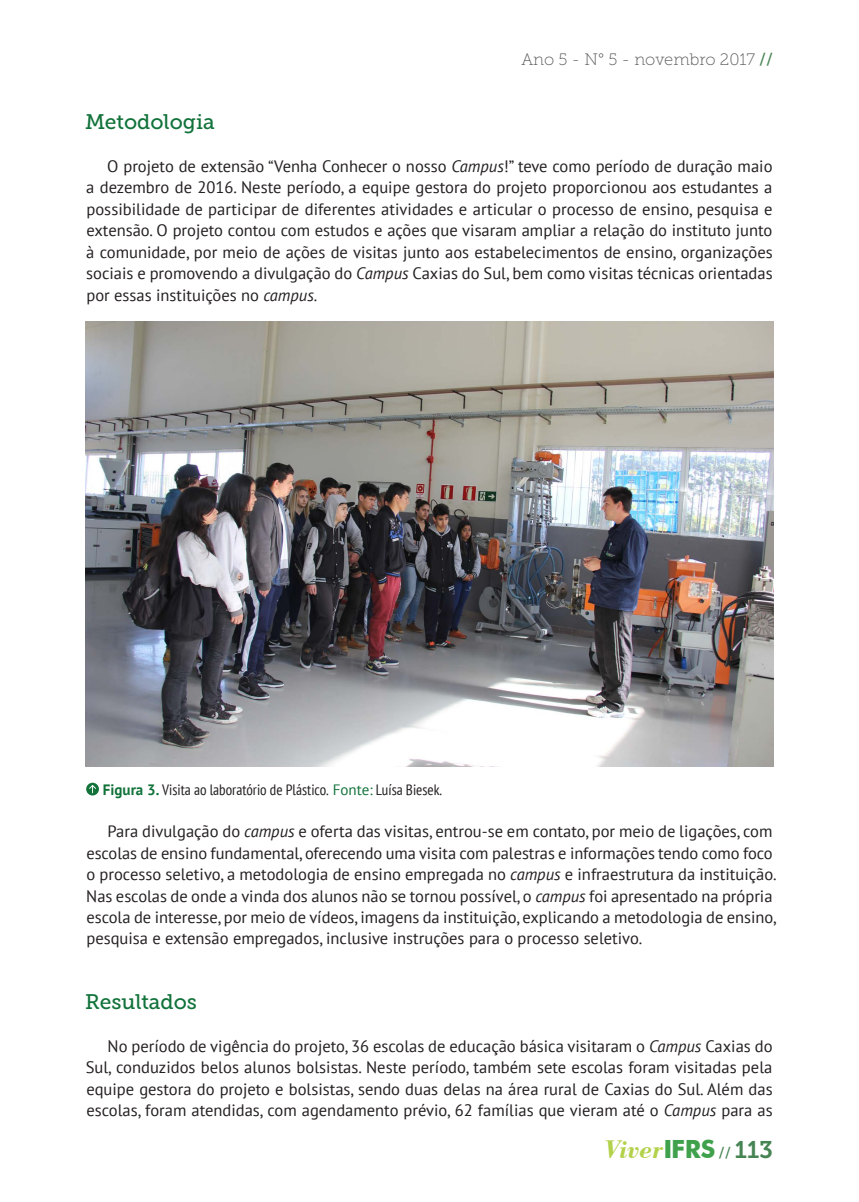
<style>
.page{position:relative;width:859px;height:1202px;background:#fff}
.page>*{position:absolute;margin:0;border:0;box-sizing:border-box;transform-origin:0 0}
.t1{font:italic 700 26.85px "Bodoni BT";color:#b3d14a}
.SubTítulo{font:21px "Museo Slab 500";color:#11723a}
.Texto{font:16.5px/21.5px "PT Sans";color:#231f20;text-align:justify}
.t2{font:16.5px "Museo Slab 100";color:#57585a}
.Legenda_fotos{font:condensed 15px "PT Sans";color:#231f20}
.s1{font-family:"Museo Slab 500";color:#478453}
.s2{font-style:italic}
.s3{font-weight:700;font-stretch:normal;color:#11723a}
.s4{font-stretch:normal;color:#11723a}
.s5{font-family:"Futura BT";font-style:normal;font-size:25.05px;color:#40a14d}
.s6{font-family:"Museo Slab 500";font-weight:400;font-style:normal;font-size:15px;color:#478453}
.s7{font-family:"Museo Slab 700";font-weight:400;font-style:normal;font-size:24px;color:#478453}
</style>
<div class="page">
<img style="left:86px;top:322px;width:686px;height:444px">
<svg style="left:86px;top:782px;width:13px;height:13px"></svg>
<svg style="left:89px;top:784px;width:7px;height:9px"></svg>
<p class="t2" style="left:521px;top:51px;width:253px">Ano 5 - N° 5 - novembro 2017 <span class="s1">//</span></p>
<p class="SubTítulo" style="left:85px;top:110px;width:131px">Metodologia</p>
<p class="Texto" style="left:86px;top:155px;width:687px;text-indent:21px">O projeto de extensão “Venha Conhecer o nosso <span class="s2">Campus</span>!” teve como período de duração maio a dezembro de 2016. Neste período, a equipe gestora do projeto proporcionou aos estudantes a possibilidade de participar de diferentes atividades e articular o processo de ensino, pesquisa e extensão. O projeto contou com estudos e ações que visaram ampliar a relação do instituto junto à comunidade, por meio de ações de visitas junto aos estabelecimentos de ensino, organizações sociais e promovendo a divulgação do <span class="s2">Campus</span> Caxias do Sul, bem como visitas técnicas orientadas por essas instituições no <span class="s2">campus</span>.</p>
<p class="Legenda_fotos" style="left:103px;top:779px;width:340px"><span class="s3">Figura 3.</span> Visita ao laboratório de Plástico. <span class="s4">Fonte:</span> Luísa Biesek.</p>
<p class="Texto" style="left:86px;top:820px;width:691px;text-align:left;text-indent:21px">Para divulgação do <span class="s2">campus</span> e oferta das visitas, entrou-se em contato, por meio de ligações, com escolas de ensino fundamental, oferecendo uma visita com palestras e informações tendo como foco o processo seletivo, a metodologia de ensino empregada no <span class="s2">campus</span> e infraestrutura da instituição.<br>Nas escolas de onde a vinda dos alunos não se tornou possível, o <span class="s2">campus</span> foi apresentado na própria escola de interesse, por meio de vídeos, imagens da instituição, explicando a metodologia de ensino, pesquisa e extensão empregados, inclusive instruções para o processo seletivo.</p>
<p class="SubTítulo" style="left:85px;top:989px;width:113px">Resultados</p>
<p class="Texto" style="left:86px;top:1034px;width:688px;text-indent:22px">No período de vigência do projeto, 36 escolas de educação básica visitaram o <span class="s2">Campus</span> Caxias do Sul, conduzidos belos alunos bolsistas. Neste período, também sete escolas foram visitadas pela equipe gestora do projeto e bolsistas, sendo duas delas na área rural de Caxias do Sul. Além das escolas, foram atendidas, com agendamento prévio, 62 famílias que vieram até o <span class="s2">Campus</span> para as</p>
<h1 class="t1" style="left:604px;top:1132px;width:169px">Viver<span class="s5">IFRS</span> <span class="s6">//</span> <span class="s7">113</span></h1>
</div>
